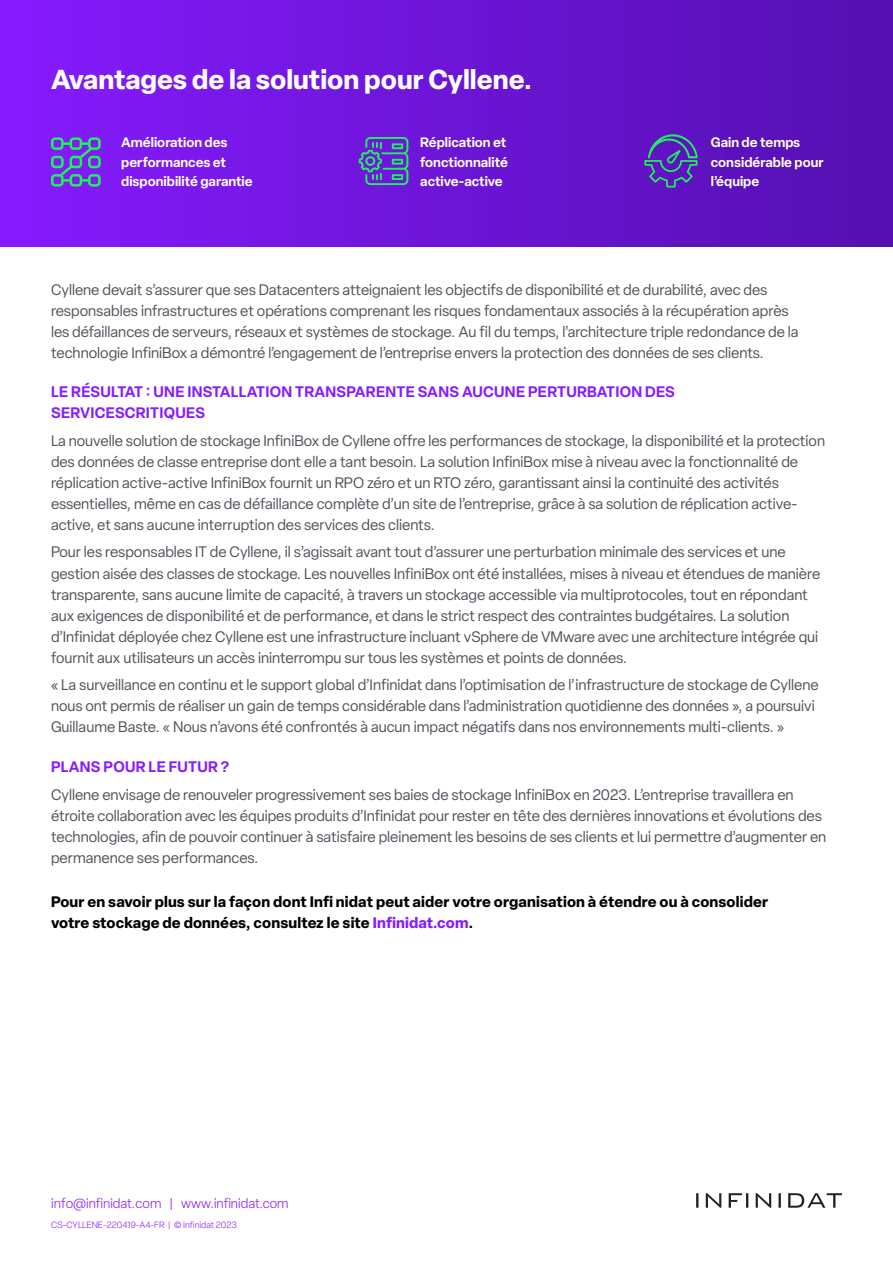
<style>
.page{position:relative;width:893px;height:1263px;background:#fff}
.page>*{position:absolute;margin:0;border:0;box-sizing:border-box;transform-origin:0 0}
.t1{font:700 27px "Elza";color:#fff}
.t2{font:15px/21px "Elza";color:#4f535a}
.t3{font:700 15px/21px "Elza";letter-spacing:.01em;color:#000}
.t4{font:600 15px/21px "Elza";letter-spacing:.02em;color:#871bff}
.t5{font:600 13.5px/19.5px "Elza";color:#fff}
.t6{font:300 13.5px "Elza";color:#871bff}
.t7{font:300 9px "Elza";color:#871bff}
.s1{color:#871bff}
.s2{color:#c20dff}
</style>
<div class="page">
<div style="left:0;top:0;width:893px;height:247px;background:linear-gradient(to right,#861bfe,#530fb0)"></div>
<svg style="left:644px;top:134px;width:54px;height:54px;background:#5141ac"></svg>
<svg style="left:51px;top:137px;width:50px;height:50px;background:#5c68bd"></svg>
<svg style="left:359px;top:137px;width:49px;height:48px;background:#545db1"></svg>
<svg style="left:696px;top:1193px;width:146px;height:15px"></svg>
<h1 class="t1" style="left:51px;top:60px;width:483px">Avantages de la solution pour Cyllene.</h1>
<p class="t5" style="left:121px;top:132px;width:133px">Amélioration des performances et disponibilité garantie</p>
<p class="t5" style="left:420px;top:132px;width:89px">Réplication et fonctionnalité active-active</p>
<p class="t5" style="left:711px;top:132px;width:114px">Gain de temps considérable pour l’équipe</p>
<p class="t2" style="left:51px;top:279px;width:749px">Cyllene devait s’assurer que ses Datacenters atteignaient les objectifs de disponibilité et de durabilité, avec des responsables infrastructures et opérations comprenant les risques fondamentaux associés à la récupération après les défaillances de serveurs, réseaux et systèmes de stockage. Au fil du temps, l’architecture triple redondance de la technologie InfiniBox a démontré l’engagement de l’entreprise envers la protection des données de ses clients.</p>
<p class="t4" style="left:51px;top:381px;width:625px">LE RÉSULTAT : UNE INSTALLATION TRANSPARENTE SANS AUCUNE PERTURBATION DES<br>SERVICESCRITIQUES</p>
<p class="t2" style="left:51px;top:430px;width:776px">La nouvelle solution de stockage InfiniBox de Cyllene offre les performances de stockage, la disponibilité et la protection des données de classe entreprise dont elle a tant besoin. La solution InfiniBox mise à niveau avec la fonctionnalité de réplication active-active Infi niBox fournit un RPO zéro et un RTO zéro, garantissant ainsi la continuité des activités essentielles, même en cas de défaillance complète d’un site de l’entreprise, grâce à sa solution de réplication active&shy;active, et sans aucune interruption des services des clients.</p>
<p class="t2" style="left:51px;top:542px;width:771px">Pour les responsables IT de Cyllene, il s’agissait avant tout d’assurer une perturbation minimale des services et une gestion aisée des classes de stockage. Les nouvelles Infi niBox ont été installées, mises à niveau et étendues de manière transparente, sans aucune limite de capacité, à travers un stockage accessible via multiprotocoles, tout en répondant aux exigences de disponibilité et de performance, et dans le strict respect des contraintes budgétaires. La solution<br>d’Infi nidat déployée chez Cyllene est une infrastructure incluant vSphere de VMware avec une architecture intégrée qui fournit aux utilisateurs un accès ininterrompu sur tous les systèmes et points de données.</p>
<p class="t2" style="left:51px;top:674px;width:769px">« La surveillance en continu et le support global d’Infinidat dans l’optimisation de l’infrastructure de stockage de Cyllene nous ont permis de réaliser un gain de temps considérable dans l’administration quotidienne des données », a poursuivi<br>Guillaume Baste. « Nous n’avons été confrontés à aucun impact négatifs dans nos environnements multi-clients. »</p>
<p class="t4" style="left:51px;top:756px;width:180px">PLANS POUR LE FUTUR ?</p>
<p class="t2" style="left:51px;top:784px;width:777px">Cyllene envisage de renouveler progressivement ses baies de stockage Infi niBox en 2023. L’entreprise travaillera en étroite collaboration avec les équipes produits d’Infi nidat pour rester en tête des dernières innovations et évolutions des technologies, afi n de pouvoir continuer à satisfaire pleinement les besoins de ses clients et lui permettre d’augmenter en permanence ses performances.</p>
<p class="t3" style="left:51px;top:891px;width:719px">Pour en savoir plus sur la façon dont Infi nidat peut aider votre organisation à étendre ou à consolider votre stockage de données, consultez le site <span class="s1">Infinidat.com</span>.</p>
<p class="t6" style="left:51px;top:1194px;width:239px">info@infinidat.com <span class="s2">|</span> www.infinidat.com</p>
<p class="t7" style="left:51px;top:1219px;width:187px">CS-CYLLENE-220419-A4-FR <span class="s2">|</span> © Infinidat 2023</p>
</div>
